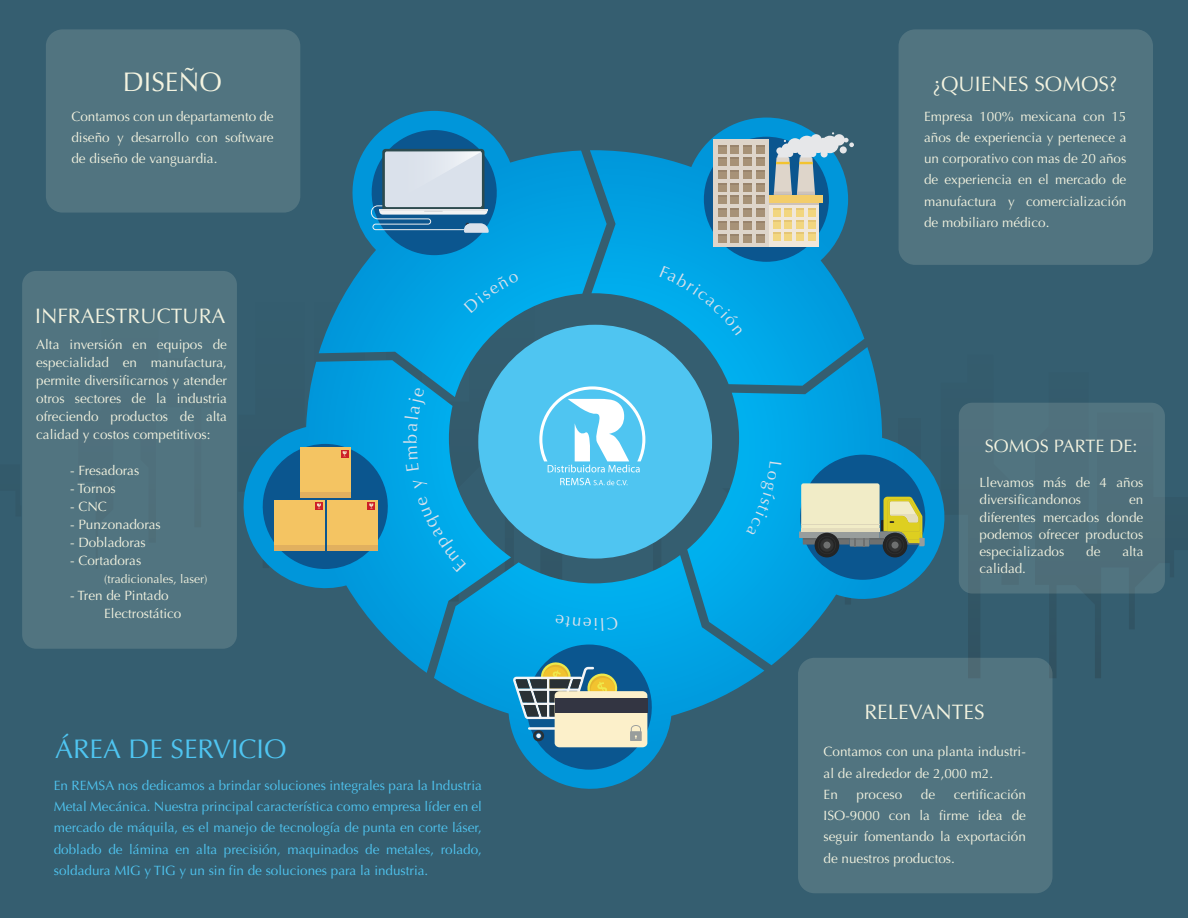
<style>
.page{position:relative;width:1188px;height:918px;background:#355e70}
.page>*{position:absolute;margin:0;border:0;box-sizing:border-box;transform-origin:0 0}
.t1{font:27px "Optima";color:#4fc5f1}
.t2{font:27px "Optima";color:#f3f3e0}
.t3{font:21px "Optima";color:#f3f3e0}
.t4{font:18px "Optima";color:#f3f3e0}
.t5{font:13.5px/21.3px "Optima";color:#f3f3e0;text-align:justify}
.t6{font:13.5px/21px "Optima";color:#4fc5f1;text-align:justify}
.t7{font:12px "Optima";color:#f3f3e0}
</style>
<div class="page">
<svg style="left:959px;top:403px;width:21px;height:255px"></svg>
<svg style="left:1040px;top:403px;width:125px;height:275px"></svg>
<div style="left:959px;top:403px;width:206px;height:191px;background:#4f707c;border-radius:13px"></div>
<div style="left:22px;top:271px;width:215px;height:378px;background:#517480;border-radius:14px"></div>
<div style="left:46px;top:29px;width:254px;height:184px;background:#517480;border-radius:17px"></div>
<div style="left:899px;top:29px;width:254px;height:236px;background:#517480;border-radius:17px"></div>
<div style="left:798px;top:658px;width:255px;height:235px;background:#517480;border-radius:17px"></div>
<svg style="left:607px;top:118px;width:257px;height:251px"></svg>
<svg style="left:340px;top:111px;width:267px;height:249px"></svg>
<div style="left:478px;top:325px;width:234px;height:234px;background:#4fc5f1;border-radius:50%"></div>
<div style="left:704px;top:137px;width:125px;height:125px;background:#0b568f;border-radius:50%"></div>
<svg style="left:687px;top:347px;width:258px;height:318px"></svg>
<svg style="left:434px;top:555px;width:330px;height:234px"></svg>
<svg style="left:234px;top:360px;width:277px;height:313px"></svg>
<div style="left:714px;top:140px;width:55px;height:107px;background:#ded5ca"></div>
<svg style="left:718px;top:146px;width:9px;height:7px"></svg>
<svg style="left:731px;top:146px;width:8px;height:7px"></svg>
<svg style="left:743px;top:146px;width:9px;height:7px"></svg>
<svg style="left:756px;top:146px;width:9px;height:7px"></svg>
<svg style="left:718px;top:145px;width:47px;height:1px"></svg>
<div style="left:718px;top:157px;width:9px;height:9px;background:#a79277"></div>
<div style="left:731px;top:157px;width:8px;height:9px;background:#a79277"></div>
<div style="left:743px;top:157px;width:9px;height:9px;background:#a79277"></div>
<div style="left:756px;top:157px;width:9px;height:9px;background:#a79277"></div>
<svg style="left:718px;top:157px;width:47px;height:2px"></svg>
<div style="left:718px;top:170px;width:9px;height:9px;background:#a79277"></div>
<div style="left:731px;top:170px;width:8px;height:9px;background:#a79277"></div>
<div style="left:743px;top:170px;width:9px;height:9px;background:#a79277"></div>
<div style="left:756px;top:170px;width:9px;height:9px;background:#a79277"></div>
<svg style="left:718px;top:170px;width:47px;height:2px"></svg>
<div style="left:718px;top:183px;width:9px;height:9px;background:#a79277"></div>
<div style="left:731px;top:183px;width:8px;height:9px;background:#a79277"></div>
<div style="left:743px;top:183px;width:9px;height:9px;background:#a79277"></div>
<div style="left:756px;top:183px;width:9px;height:9px;background:#a79277"></div>
<svg style="left:718px;top:183px;width:47px;height:2px"></svg>
<div style="left:718px;top:196px;width:9px;height:8px;background:#a79277"></div>
<div style="left:731px;top:196px;width:8px;height:8px;background:#a79277"></div>
<div style="left:743px;top:196px;width:9px;height:8px;background:#a79277"></div>
<div style="left:756px;top:196px;width:9px;height:8px;background:#a79277"></div>
<svg style="left:718px;top:196px;width:47px;height:1px"></svg>
<div style="left:718px;top:208px;width:9px;height:9px;background:#a79277"></div>
<div style="left:731px;top:208px;width:8px;height:9px;background:#a79277"></div>
<div style="left:743px;top:208px;width:9px;height:9px;background:#a79277"></div>
<div style="left:756px;top:208px;width:9px;height:9px;background:#a79277"></div>
<svg style="left:718px;top:208px;width:47px;height:2px"></svg>
<div style="left:718px;top:221px;width:9px;height:9px;background:#a79277"></div>
<div style="left:731px;top:221px;width:8px;height:9px;background:#a79277"></div>
<div style="left:743px;top:221px;width:9px;height:9px;background:#a79277"></div>
<div style="left:756px;top:221px;width:9px;height:9px;background:#a79277"></div>
<svg style="left:718px;top:221px;width:47px;height:2px"></svg>
<svg style="left:718px;top:235px;width:9px;height:7px"></svg>
<svg style="left:731px;top:235px;width:8px;height:7px"></svg>
<svg style="left:743px;top:235px;width:9px;height:7px"></svg>
<svg style="left:756px;top:235px;width:9px;height:7px"></svg>
<svg style="left:718px;top:234px;width:47px;height:1px"></svg>
<div style="left:769px;top:202px;width:50px;height:45px;background:#f0e7da"></div>
<hr style="left:769px;top:202px;width:50px;height:2px;background:#cdc2ba">
<div style="left:769px;top:195px;width:53px;height:7px;background:#f3cd6a"></div>
<div style="left:773px;top:209px;width:8px;height:8px;background:#f2d67f"></div>
<div style="left:784px;top:209px;width:8px;height:8px;background:#f2d67f"></div>
<div style="left:796px;top:209px;width:8px;height:8px;background:#f2d67f"></div>
<div style="left:808px;top:209px;width:8px;height:8px;background:#f2d67f"></div>
<svg style="left:773px;top:209px;width:43px;height:1px"></svg>
<div style="left:773px;top:221px;width:8px;height:8px;background:#f2d67f"></div>
<div style="left:784px;top:221px;width:8px;height:8px;background:#f2d67f"></div>
<div style="left:796px;top:221px;width:8px;height:8px;background:#f2d67f"></div>
<div style="left:808px;top:221px;width:8px;height:8px;background:#f2d67f"></div>
<svg style="left:773px;top:221px;width:43px;height:1px"></svg>
<div style="left:773px;top:233px;width:8px;height:8px;background:#f2d67f"></div>
<div style="left:784px;top:233px;width:8px;height:8px;background:#f2d67f"></div>
<div style="left:796px;top:233px;width:8px;height:8px;background:#f2d67f"></div>
<div style="left:808px;top:233px;width:8px;height:8px;background:#f2d67f"></div>
<svg style="left:773px;top:233px;width:43px;height:1px"></svg>
<svg style="left:774px;top:132px;width:80px;height:63px"></svg>
<svg style="left:370px;top:130px;width:134px;height:125px;background:#5b9cc2"></svg>
<svg style="left:238px;top:302px;width:152px;height:267px"></svg>
<svg style="left:513px;top:645px;width:141px;height:125px;background:#5790a3"></svg>
<svg style="left:560px;top:478px;width:68px;height:7px"></svg>
<svg style="left:539px;top:386px;width:106px;height:86px"></svg>
<svg style="left:660px;top:266px;width:83px;height:69px;background:#04a2df"></svg>
<div style="left:464px;top:273px;width:55px;height:40px;background:#00a8e8"></div>
<svg style="left:722px;top:446px;width:211px;height:196px"></svg>
<svg style="left:555px;top:614px;width:63px;height:17px"></svg>
<div style="left:417px;top:496px;width:49px;height:76px;background:#00a9e9"></div>
<svg style="left:413px;top:478px;width:15px;height:11px"></svg>
<div style="left:403px;top:387px;width:23px;height:84px;background:#00a8e8"></div>
<h1 class="t2" style="left:123px;top:66px;width:101px">DISEÑO</h1>
<p class="t5" style="left:71px;top:106px;width:204px">Contamos con un departamento de diseño y desarrollo con software de diseño de vanguardia.</p>
<h2 class="t3" style="left:35px;top:303px;width:192px">INFRAESTRUCTURA</h2>
<p class="t5" style="left:36px;top:336px;width:192px;line-height:18px">Alta inversión en equipos de especialidad en manufactura, permite diversificarnos y atender otros sectores de la industria ofreciendo productos de alta calidad y costos competitivos:</p>
<p class="t5" style="left:70px;top:460px;width:71px">- Fresadoras</p>
<p class="t5" style="left:70px;top:478px;width:47px">- Tornos</p>
<p class="t5" style="left:70px;top:496px;width:38px">- CNC</p>
<p class="t5" style="left:70px;top:514px;width:92px">- Punzonadoras</p>
<p class="t5" style="left:70px;top:532px;width:77px">- Dobladoras</p>
<p class="t5" style="left:70px;top:550px;width:73px">- Cortadoras</p>
<p class="t7" style="left:104px;top:572px;width:105px">(tradicionales, laser)</p>
<p class="t5" style="left:104px;top:587px;width:79px;line-height:18px;text-indent:-34px">- Tren de Pintado<br>Electrostático</p>
<h1 class="t1" style="left:55px;top:733px;width:233px">ÁREA DE SERVICIO</h1>
<p class="t6" style="left:54px;top:776px;width:430px">En REMSA nos dedicamos a brindar soluciones integrales para la Industria Metal Mecánica. Nuestra principal característica como empresa líder en el mercado de máquila, es el manejo de tecnología de punta en corte láser, doblado de lámina en alta precisión, maquinados de metales, rolado, soldadura MIG y TIG y un sin fin de soluciones para la industria.</p>
<h2 class="t3" style="left:933px;top:71px;width:186px">¿QUIENES SOMOS?</h2>
<p class="t5" style="left:924px;top:106px;width:204px">Empresa 100% mexicana con 15 años de experiencia y pertenece a un corporativo con mas de 20 años de experiencia en el mercado de manufactura y comercialización de mobiliaro médico.</p>
<h3 class="t4" style="left:985px;top:436px;width:154px">SOMOS PARTE DE:</h3>
<p class="t5" style="left:980px;top:474px;width:165px;line-height:17.2px">Llevamos más de 4 años diversificandonos</p>
<p class="t5" style="left:980px;top:491px;width:165px;line-height:17.2px;text-indent:150px">en diferentes mercados donde podemos ofrecer productos especializados</p>
<p class="t5" style="left:1086px;top:541px;width:16px">de</p>
<p class="t5" style="left:1122px;top:541px;width:23px">alta</p>
<p class="t5" style="left:980px;top:558px;width:48px">calidad.</p>
<h2 class="t3" style="left:864px;top:700px;width:122px">RELEVANTES</h2>
<p class="t5" style="left:824px;top:741px;width:204px;text-align:left">Contamos con una planta industri&shy;al de alrededor de 2,000 m2.<br>En</p>
<p class="t5" style="left:824px;top:784px;width:204px;text-indent:130px">certificación ISO-9000 con la firme idea de seguir fomentando la exportación de nuestros productos.</p>
<p class="t5" style="left:857px;top:784px;width:47px">proceso</p>
<p class="t5" style="left:921px;top:784px;width:16px">de</p>
</div>
